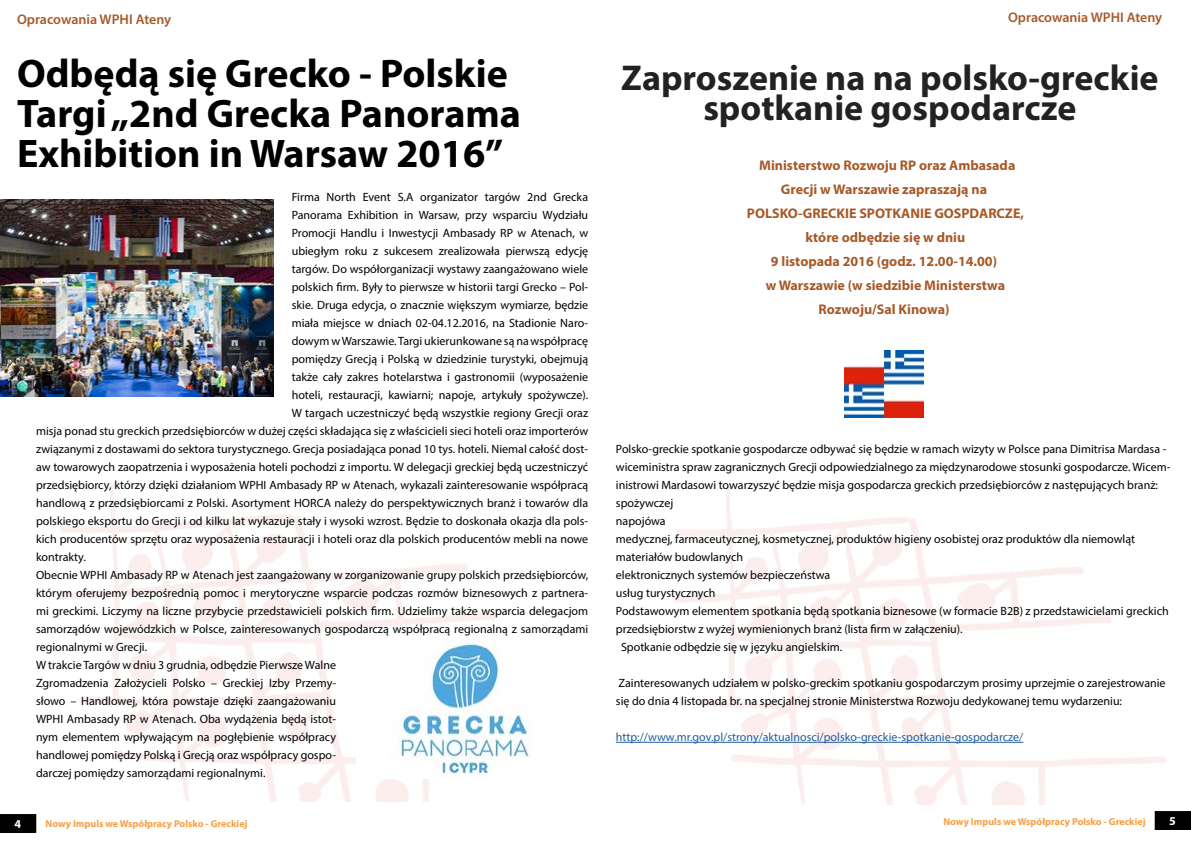
<style>
.page{position:relative;width:1191px;height:842px;background:#fff}
.page>*{position:absolute;margin:0;border:0;box-sizing:border-box;transform-origin:0 0}
.t1{font:700 40px/40px "Myriad Pro";color:#000}
.t2{font:700 36px/30px "Myriad Pro";color:#222;text-align:center}
.t3{font:700 14px/24px "Myriad Pro";color:#a75a29;text-align:center}
.t4{font:600 14px "Myriad Pro";color:#a75a29}
.t5{font:12px/18px "Myriad Pro";color:#000}
.t6{font:12px "Myriad Pro";color:#215e9e}
.t7{font:700 12px "Myriad Pro";color:#fff}
.t8{font:700 10px "Myriad Pro";color:#f79f45}
</style>
<div class="page">
<div style="left:1155px;top:811px;width:35px;height:18px;background:#000101"></div>
<div style="left:1154px;top:811px;width:37px;height:19px;border:1px solid #000"></div>
<div style="left:0;top:814px;width:36px;height:18px;background:#000101"></div>
<div style="left:0;top:814px;width:36px;height:19px;border:1px solid #000"></div>
<hr style="left:616px;top:742px;width:407px;height:1px;background:#215e9e">
<img style="left:388px;top:638px;width:145px;height:140px">
<img style="left:0;top:199px;width:274px;height:198px">
<img style="left:844px;top:351px;width:80px;height:66px">
<p class="t4" style="left:17px;top:10px;width:156px">Opracowania WPHI Ateny</p>
<p class="t4" style="left:1008px;top:9px;width:156px">Opracowania WPHI Ateny</p>
<h1 class="t1" style="left:17px;top:52px;width:505px">Odbędą się Grecko - Polskie<br>Targi „2nd Grecka Panorama<br>Exhibition in Warsaw 2016”</h1>
<p class="t5" style="left:292px;top:188px;width:298px">Firma North Event S.A organizator targów 2nd Grecka</p>
<p class="t5" style="left:292px;top:206px;width:298px">Panorama Exhibition in Warsaw, przy wsparciu Wydziału</p>
<p class="t5" style="left:292px;top:224px;width:298px">Promocji Handlu i Inwestycji Ambasady RP w Atenach, w</p>
<p class="t5" style="left:292px;top:242px;width:298px">ubiegłym roku z sukcesem zrealizowała pierwszą edycję</p>
<p class="t5" style="left:292px;top:260px;width:298px">targów. Do współorganizacji wystawy zaangażowano wiele</p>
<p class="t5" style="left:292px;top:278px;width:298px">polskich firm. Były to pierwsze w historii targi Grecko – Pol-</p>
<p class="t5" style="left:292px;top:296px;width:298px">skie. Druga edycja, o znacznie większym wymiarze, będzie</p>
<p class="t5" style="left:292px;top:314px;width:298px">miała miejsce w dniach 02-04.12.2016, na Stadionie Naro-</p>
<p class="t5" style="left:292px;top:332px;width:298px">dowym w Warszawie. Targi ukierunkowane są na współpracę</p>
<p class="t5" style="left:292px;top:350px;width:298px">pomiędzy Grecją i Polską w dziedzinie turystyki, obejmują</p>
<p class="t5" style="left:292px;top:368px;width:298px">także cały zakres hotelarstwa i gastronomii (wyposażenie</p>
<p class="t5" style="left:292px;top:386px;width:298px">hoteli, restauracji, kawiarni; napoje, artykuły spożywcze).</p>
<p class="t5" style="left:292px;top:404px;width:298px">W targach uczestniczyć będą wszystkie regiony Grecji oraz</p>
<p class="t5" style="left:36px;top:422px;width:554px">misja ponad stu greckich przedsiębiorców w dużej części składająca się z właścicieli sieci hoteli oraz importerów</p>
<p class="t5" style="left:36px;top:440px;width:554px">związanymi z dostawami do sektora turystycznego. Grecja posiadająca ponad 10 tys. hoteli. Niemal całość dost-</p>
<p class="t5" style="left:36px;top:458px;width:554px">aw towarowych zaopatrzenia i wyposażenia hoteli pochodzi z importu. W delegacji greckiej będą uczestniczyć</p>
<p class="t5" style="left:36px;top:476px;width:554px">przedsiębiorcy, którzy dzięki działaniom WPHI Ambasady RP w Atenach, wykazali zainteresowanie współpracą</p>
<p class="t5" style="left:36px;top:494px;width:554px">handlową z przedsiębiorcami z Polski. Asortyment HORCA należy do perspektywicznych branż i towarów dla</p>
<p class="t5" style="left:36px;top:512px;width:554px">polskiego eksportu do Grecji i od kilku lat wykazuje stały i wysoki wzrost. Będzie to doskonała okazja dla pols-</p>
<p class="t5" style="left:36px;top:530px;width:554px">kich producentów sprzętu oraz wyposażenia restauracji i hoteli oraz dla polskich producentów mebli na nowe</p>
<p class="t5" style="left:36px;top:548px;width:51px">kontrakty.</p>
<p class="t5" style="left:36px;top:566px;width:554px">Obecnie WPHI Ambasady RP w Atenach jest zaangażowany w zorganizowanie grupy polskich przedsiębiorców,</p>
<p class="t5" style="left:36px;top:584px;width:554px">którym oferujemy bezpośrednią pomoc i merytoryczne wsparcie podczas rozmów biznesowych z partnera-</p>
<p class="t5" style="left:36px;top:602px;width:554px">mi greckimi. Liczymy na liczne przybycie przedstawicieli polskich firm. Udzielimy także wsparcia delegacjom</p>
<p class="t5" style="left:36px;top:620px;width:554px">samorządów wojewódzkich w Polsce, zainteresowanych gospodarczą współpracą regionalną z samorządami</p>
<p class="t5" style="left:36px;top:638px;width:113px">regionalnymi w Grecji.</p>
<p class="t5" style="left:36px;top:656px;width:301px">W trakcie Targów w dniu 3 grudnia, odbędzie Pierwsze Walne</p>
<p class="t5" style="left:36px;top:674px;width:301px">Zgromadzenia Założycieli Polsko – Greckiej Izby Przemy-</p>
<p class="t5" style="left:36px;top:692px;width:301px">słowo – Handlowej, która powstaje dzięki zaangażowaniu</p>
<p class="t5" style="left:36px;top:710px;width:301px">WPHI Ambasady RP w Atenach. Oba wydążenia będą istot-</p>
<p class="t5" style="left:36px;top:728px;width:301px">nym elementem wpływającym na pogłębienie współpracy</p>
<p class="t5" style="left:36px;top:746px;width:301px">handlowej pomiędzy Polską i Grecją oraz współpracy gospo-</p>
<p class="t5" style="left:36px;top:764px;width:231px">darczej pomiędzy samorządami regionalnymi.</p>
<h2 class="t2" style="left:621px;top:61px;width:539px">Zaproszenie na na polsko-greckie spotkanie gospodarcze</h2>
<p class="t3" style="left:747px;top:152px;width:279px">Ministerstwo Rozwoju RP oraz Ambasada Grecji w Warszawie zapraszają na POLSKO-GRECKIE SPOTKANIE GOSPDARCZE, które odbędzie się w dniu<br>9 listopada 2016 (godz. 12.00-14.00)<br>w Warszawie (w siedzibie Ministerstwa Rozwoju/Sal Kinowa)</p>
<p class="t5" style="left:616px;top:440px;width:552px">Polsko-greckie spotkanie gospodarcze odbywać się będzie w ramach wizyty w Polsce pana Dimitrisa Mardasa -</p>
<p class="t5" style="left:616px;top:458px;width:556px">wiceministra spraw zagranicznych Grecji odpowiedzialnego za międzynarodowe stosunki gospodarcze. Wicem-</p>
<p class="t5" style="left:616px;top:476px;width:543px">inistrowi Mardasowi towarzyszyć będzie misja gospodarcza greckich przedsiębiorców z następujących branż:</p>
<p class="t5" style="left:616px;top:494px;width:59px">spożywczej</p>
<p class="t5" style="left:616px;top:512px;width:51px">napojówa</p>
<p class="t5" style="left:616px;top:530px;width:521px">medycznej, farmaceutycznej, kosmetycznej, produktów higieny osobistej oraz produktów dla niemowląt</p>
<p class="t5" style="left:616px;top:548px;width:129px">materiałów budowlanych</p>
<p class="t5" style="left:616px;top:566px;width:216px">elektronicznych systemów bezpieczeństwa</p>
<p class="t5" style="left:616px;top:584px;width:101px">usług turystycznych</p>
<p class="t5" style="left:616px;top:602px;width:554px">Podstawowym elementem spotkania będą spotkania biznesowe (w formacie B2B) z przedstawicielami greckich</p>
<p class="t5" style="left:616px;top:620px;width:348px">przedsiębiorstw z wyżej wymienionych branż (lista firm w załączeniu).</p>
<p class="t5" style="left:621px;top:638px;width:223px">Spotkanie odbędzie się w języku angielskim.</p>
<p class="t5" style="left:616px;top:674px;width:551px">Zainteresowanych udziałem w polsko-greckim spotkaniu gospodarczym prosimy uprzejmie o zarejestrowanie się do dnia 4 listopada br. na specjalnej stronie Ministerstwa Rozwoju dedykowanej temu wydarzeniu:</p>
<p class="t6" style="left:616px;top:730px;width:409px">http://www.mr.gov.pl/strony/aktualnosci/polsko-greckie-spotkanie-gospodarcze/</p>
<p class="t7" style="left:15px;top:816px;width:8px">4</p>
<p class="t8" style="left:46px;top:817px;width:203px">Nowy Impuls we Współpracy Polsko - Greckiej</p>
<p class="t8" style="left:943px;top:815px;width:204px">Nowy Impuls we Współpracy Polsko - Greckiej</p>
<p class="t7" style="left:1169px;top:813px;width:8px">5</p>
</div>
